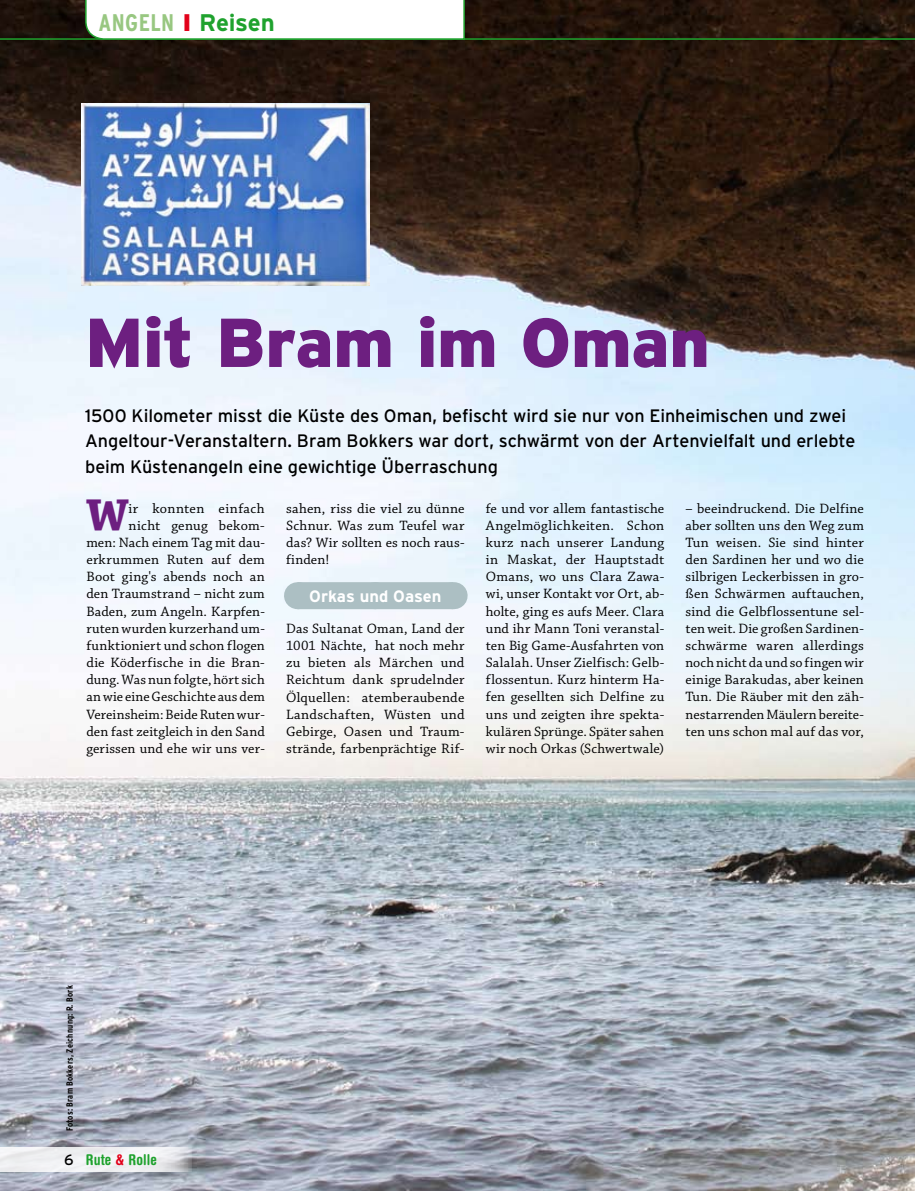
<style>
.page{position:relative;width:915px;height:1191px;background:#fff}
.page>*{position:absolute;margin:0;border:0;box-sizing:border-box;transform-origin:0 0}
.t1{font:900 69px "Interstate";letter-spacing:-.005em;color:#6d1f80}
.t2{font:700 47.1px "Chaparral Pro";color:#6d1f80}
.t3{font:700 condensed 24px "Interstate";letter-spacing:.015em;color:#98c781}
.t4{font:18px/25.8px "Interstate";letter-spacing:-.005em;color:#000}
.t5{font:700 16.5px "Interstate";color:#fff}
.t6{font:700 condensed 15px "Helvetica Rounded";letter-spacing:.01em;color:#1fa22e}
.t7{font:14.25px/17.1px "Chaparral Pro";letter-spacing:.015em;color:#000;text-align:justify}
.t8{font:700 condensed 9px "Interstate";letter-spacing:.025em;color:#000}
.s1{font-weight:900;font-stretch:normal;color:#e2001a}
.s2{font-stretch:normal;color:#1fa22e}
.s3{font-family:"Interstate";font-weight:400;font-stretch:normal;color:#000}
.s4{color:#e2001a}
</style>
<div class="page">
<img style="left:0;top:0;width:914px;height:1191px">
<svg style="left:0;top:1146px;width:192px;height:25px;fill:#efeff2"></svg>
<hr style="left:0;top:38px;width:914px;height:2px;background:#1fa22e">
<svg style="left:84px;top:0;width:381px;height:41px"></svg>
<img style="left:81px;top:103px;width:288px;height:182px">
<div style="left:297px;top:582px;width:156px;height:27px;background:#acbfc3"></div>
<svg style="left:380px;top:582px;width:34px;height:1px"></svg>
<svg style="left:453px;top:582px;width:1px;height:27px"></svg>
<h3 class="t3" style="left:99px;top:9px;width:178px">ANGELN <span class="s1">I</span> <span class="s2">Reisen</span></h3>
<h1 class="t1" style="left:85px;top:303px;width:626px">Mit Bram im Oman</h1>
<p class="t4" style="left:85px;top:402px;width:771px">1500 Kilometer misst die Küste des Oman, befischt wird sie nur von Einheimischen und zwei<br>Angeltour-Veranstaltern. Bram Bokkers war dort, schwärmt von der Artenvielfalt und erlebte beim Küstenangeln eine gewichtige Überraschung</p>
<h2 class="t2" style="left:86px;top:487px;width:44px">W</h2>
<p class="t7" style="left:86px;top:500px;width:180px;text-align:right">ir konnten einfach<br>nicht genug bekom-<br>men: Nach einem Tag mit dau&shy;erkrummen Ruten auf dem<br>Boot ging's abends noch an den Traumstrand – nicht zum<br>Baden, zum Angeln. Karpfen&shy;ruten wurden kurzerhand um&shy;funktioniert und schon flogen die Köderfische in die Bran&shy;dung. Was nun folgte, hört sich an wie eine Geschichte aus dem<br>Vereinsheim: Beide Ruten wur&shy;den fast zeitgleich in den Sand gerissen und ehe wir uns ver-</p>
<p class="t7" style="left:286px;top:500px;width:180px">sahen, riss die viel zu dünne Schnur. Was zum Teufel war das? Wir sollten es noch raus&shy;finden!</p>
<p class="t7" style="left:485px;top:500px;width:180px">fe und vor allem fantastische Angelmöglichkeiten. Schon kurz nach unserer Landung in Maskat, der Hauptstadt Omans, wo uns Clara Zawa&shy;wi, unser Kontakt vor Ort, ab&shy;holte, ging es aufs Meer. Clara und ihr Mann Toni veranstal&shy;ten Big Game-Ausfahrten von Salalah. Unser Zielfisch: Gelb&shy;flossentun. Kurz hinterm Ha&shy;fen gesellten sich Delfine zu uns und zeigten ihre spekta&shy;kulären Sprünge. Später sahen wir noch Orkas (Schwertwale)</p>
<p class="t7" style="left:685px;top:500px;width:180px">– beeindruckend. Die Delfine aber sollten uns den Weg zum Tun weisen. Sie sind hinter den Sardinen her und wo die silbrigen Leckerbissen in gro&shy;ßen Schwärmen auftauchen, sind die Gelbflossentune sel&shy;ten weit. Die großen Sardinen&shy;schwärme waren allerdings noch nicht da und so fingen wir einige Barakudas, aber keinen Tun. Die Räuber mit den zäh&shy;nestarrenden Mäulern bereite&shy;ten uns schon mal auf das vor,</p>
<p class="t5" style="left:309px;top:586px;width:134px">Orkas und Oasen</p>
<p class="t7" style="left:286px;top:620px;width:180px">Das Sultanat Oman, Land der 1001 Nächte, hat noch mehr zu bieten als Märchen und Reichtum dank sprudelnder Ölquellen: atemberaubende Landschaften, Wüsten und Gebirge, Oasen und Traum&shy;strände, farbenprächtige Rif-</p>
<p class="t8" style="left:65px;top:1131px;width:147px;rotate:-90deg">Fotos: Bram Bokkers, Zeichnung: R. Bork</p>
<p class="t6" style="left:64px;top:1150px;width:94px"><span class="s3">6</span> Rute <span class="s4">&amp;</span> Rolle</p>
</div>
